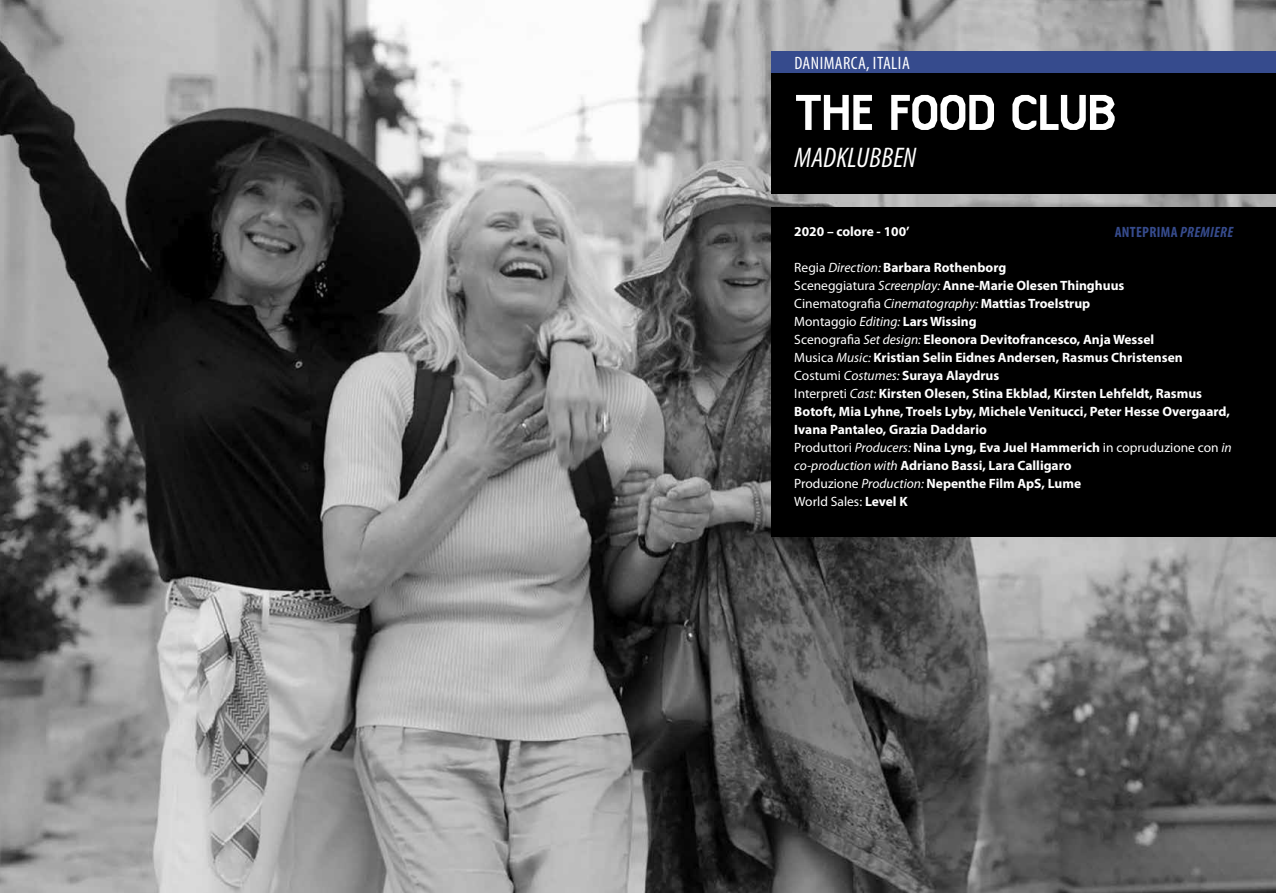
<style>
.page{position:relative;width:1276px;height:893px;background:#fff}
.page>*{position:absolute;margin:0;border:0;box-sizing:border-box;transform-origin:0 0}
.t1{font:700 52.5px "Citizen";letter-spacing:-.055em;color:#fff}
.t2{font:italic condensed 28.5px "Myriad Pro";color:#fff}
.t3{font:condensed 18px "Myriad Pro";color:#fff}
.t4{font:700 condensed 15px "Myriad Pro";letter-spacing:.02em;color:#364b8d}
.t5{font:700 13.5px/18px "Myriad Pro";color:#fff}
.s1{font-weight:400}
.s2{font-weight:400;font-style:italic}
.s3{font-style:italic}
</style>
<div class="page">
<img style="left:0;top:0;width:1276px;height:893px">
<div style="left:772px;top:55px;width:504px;height:138px;background:#000"></div>
<div style="left:772px;top:207px;width:504px;height:330px;background:#000"></div>
<div style="left:772px;top:51px;width:504px;height:21px;background:#364b8d"></div>
<h3 class="t3" style="left:794px;top:52px;width:17px">DANIMARCA</h3>
<h3 class="t3" style="left:866px;top:52px;width:19px">, ITALIA</h3>
<h1 class="t1" style="left:794px;top:81px;width:324px">THE FOOD CLUB</h1>
<h2 class="t2" style="left:794px;top:141px;width:30px">MADKLUBBEN</h2>
<p class="t5" style="left:794px;top:222px;width:117px">2020 – colore - 100’</p>
<p class="t5" style="left:794px;top:258px;width:439px"><span class="s1">Regia</span> <span class="s2">Direction:</span> Barbara Rothenborg<br><span class="s1">Sceneggiatura</span> <span class="s2">Screenplay:</span> Anne-Marie Olesen Thinghuus<br><span class="s1">Cinematografia</span> <span class="s2">Cinematography:</span> Mattias Troelstrup<br><span class="s1">Montaggio</span> <span class="s2">Editing:</span> Lars Wissing<br><span class="s1">Scenografia</span> <span class="s2">Set design:</span> Eleonora Devitofrancesco, Anja Wessel<br><span class="s1">Musica</span> <span class="s2">Music:</span> Kristian Selin Eidnes Andersen, Rasmus Christensen <span class="s1">Costumi</span> <span class="s2">Costumes:</span> Suraya Alaydrus<br><span class="s1">Interpreti</span> <span class="s2">Cast:</span> Kirsten Olesen, Stina Ekblad, Kirsten Lehfeldt, Rasmus Botoft, Mia Lyhne, Troels Lyby, Michele Venitucci, Peter Hesse Overgaard, Ivana Pantaleo, Grazia Daddario<br><span class="s1">Produttori</span> <span class="s2">Producers:</span> Nina Lyng, Eva Juel Hammerich <span class="s1">in copruduzione con</span> <span class="s2">in co-production with</span> Adriano Bassi, Lara Calligaro<br><span class="s1">Produzione</span> <span class="s2">Production:</span> Nepenthe Film ApS, Lume<br><span class="s1">World Sales:</span> Level K</p>
<p class="t4" style="left:1114px;top:222px;width:120px">ANTEPRIMA <span class="s3">PREMIERE</span></p>
</div>
